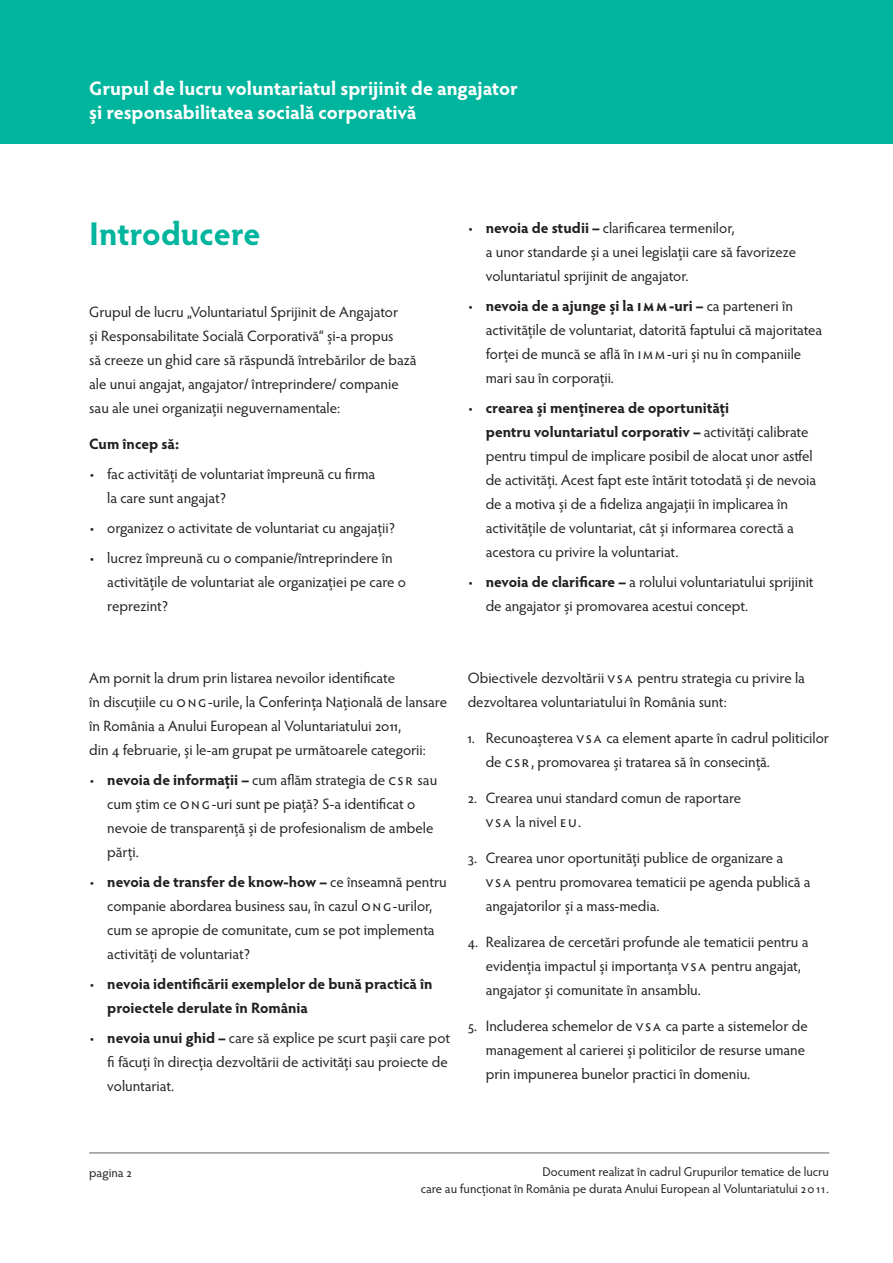
<style>
.page{position:relative;width:893px;height:1263px;background:#fff}
.page>*{position:absolute;margin:0;border:0;box-sizing:border-box;transform-origin:0 0}
.t1{font:700 33px "Hypatia Sans Pro";letter-spacing:-.01em;color:#00b59d}
.t2{font:700 19.5px/24px "Hypatia Sans Pro";color:#fff}
.t3{font:15px/24px "Hypatia Sans Pro";color:#231f20}
.t4{font:700 15px/24px "Hypatia Sans Pro";color:#231f20}
.t5{font:12.75px/16.5px "Hypatia Sans Pro";color:#231f20;text-align:right}
.s1{font-weight:700}
.s2{font-weight:400}
</style>
<div class="page">
<div style="left:0;top:0;width:893px;height:143px;background:#00b59d"></div>
<hr style="left:89px;top:1153px;width:740px;height:1px;background:#636366">
<h2 class="t2" style="left:89px;top:76px;width:430px">Grupul de lucru voluntariatul sprijinit de angajator și responsabilitatea socială corporativă</h2>
<h1 class="t1" style="left:89px;top:211px;width:173px">Introducere</h1>
<p class="t3" style="left:89px;top:300px;width:329px">Grupul de lucru „Voluntariatul Sprijinit de Angajator<br>și Responsabilitate Socială Corporativă“ și-a propus<br>să creeze un ghid care să răspundă întrebărilor de bază ale unui angajat, angajator/ întreprindere/ companie sau ale unei organizații neguvernamentale:</p>
<p class="t4" style="left:89px;top:431px;width:91px">Cum încep să:</p>
<p class="t3" style="left:107px;top:462px;width:270px;text-indent:-18px">• fac activități de voluntariat împreună cu firma la care sunt angajat?</p>
<p class="t3" style="left:89px;top:516px;width:308px">• organizez o activitate de voluntariat cu angajații?</p>
<p class="t3" style="left:107px;top:546px;width:300px;text-indent:-18px">• lucrez împreună cu o companie/întreprindere în activitățile de voluntariat ale organizației pe care o reprezint?</p>
<p class="t3" style="left:486px;top:216px;width:312px;text-indent:-18px">• <span class="s1">nevoia de studii –</span> clarificarea termenilor,<br>a unor standarde și a unei legislații care să favorizeze voluntariatul sprijinit de angajator.</p>
<p class="t3" style="left:486px;top:294px;width:338px;text-indent:-18px">• <span class="s1">nevoia de a ajunge și la IMM -uri –</span> ca parteneri în activitățile de voluntariat, datorită faptului că majoritatea forței de muncă se află în IMM-uri și nu în companiile mari sau în corporații.</p>
<p class="t3" style="left:486px;top:396px;width:332px;text-indent:-18px">• <span class="s1">crearea și menținerea de oportunități<br>pentru voluntariatul corporativ –</span> activități calibrate pentru timpul de implicare posibil de alocat unor astfel de activități. Acest fapt este întărit totodată și de nevoia de a motiva și de a fideliza angajații în implicarea în activitățile de voluntariat, cât și informarea corectă a acestora cu privire la voluntariat.</p>
<p class="t3" style="left:486px;top:570px;width:329px;text-indent:-18px">• <span class="s1">nevoia de clarificare –</span> a rolului voluntariatului sprijinit de angajator și promovarea acestui concept.</p>
<p class="t3" style="left:89px;top:666px;width:359px">Am pornit la drum prin listarea nevoilor identificate<br>în discuțiile cu ONG-urile, la Conferința Națională de lansare în România a Anului European al Voluntariatului 2011,<br>din 4 februarie, și le-am grupat pe următoarele categorii:</p>
<p class="t3" style="left:107px;top:768px;width:331px;text-indent:-18px">• <span class="s1">nevoia de informații –</span> cum aflăm strategia de CSR sau cum știm ce ONG-uri sunt pe piață? S-a identificat o nevoie de transparență și de profesionalism de ambele părți.</p>
<p class="t3" style="left:107px;top:870px;width:341px;text-indent:-18px">• <span class="s1">nevoia de transfer de know-how –</span> ce înseamnă pentru companie abordarea business sau, în cazul ONG-urilor, cum se apropie de comunitate, cum se pot implementa activități de voluntariat?</p>
<p class="t4" style="left:107px;top:971px;width:327px;text-indent:-18px"><span class="s2">•</span> nevoia identificării exemplelor de bună practică în proiectele derulate în România</p>
<p class="t3" style="left:107px;top:1026px;width:344px;text-indent:-18px">• <span class="s1">nevoia unui ghid –</span> care să explice pe scurt pașii care pot fi făcuți în direcția dezvoltării de activități sau proiecte de voluntariat.</p>
<p class="t3" style="left:468px;top:666px;width:339px">Obiectivele dezvoltării VSA pentru strategia cu privire la dezvoltarea voluntariatului în România sunt:</p>
<p class="t3" style="left:486px;top:726px;width:345px;text-indent:-18px">1. Recunoașterea VSA ca element aparte în cadrul politicilor de CSR , promovarea și tratarea să în consecință.</p>
<p class="t3" style="left:486px;top:786px;width:257px;text-indent:-18px">2. Crearea unui standard comun de raportare<br>VSA la nivel EU.</p>
<p class="t3" style="left:486px;top:846px;width:326px;text-indent:-18px">3. Crearea unor oportunități publice de organizare a<br>VSA pentru promovarea tematicii pe agenda publică a angajatorilor și a mass-media.</p>
<p class="t3" style="left:486px;top:930px;width:324px;text-indent:-18px">4. Realizarea de cercetări profunde ale tematicii pentru a evidenția impactul și importanța VSA pentru angajat, angajator și comunitate în ansamblu.</p>
<p class="t3" style="left:486px;top:1014px;width:324px;text-indent:-18px">5. Includerea schemelor de VSA ca parte a sistemelor de management al carierei și politicilor de resurse umane prin impunerea bunelor practici în domeniu.</p>
<p class="t5" style="left:89px;top:1164px;width:44px">pagina 2</p>
<p class="t5" style="left:421px;top:1163px;width:410px">Document realizat în cadrul Grupurilor tematice de lucru<br>care au funcționat în România pe durata Anului European al Voluntariatului 2011.</p>
</div>
